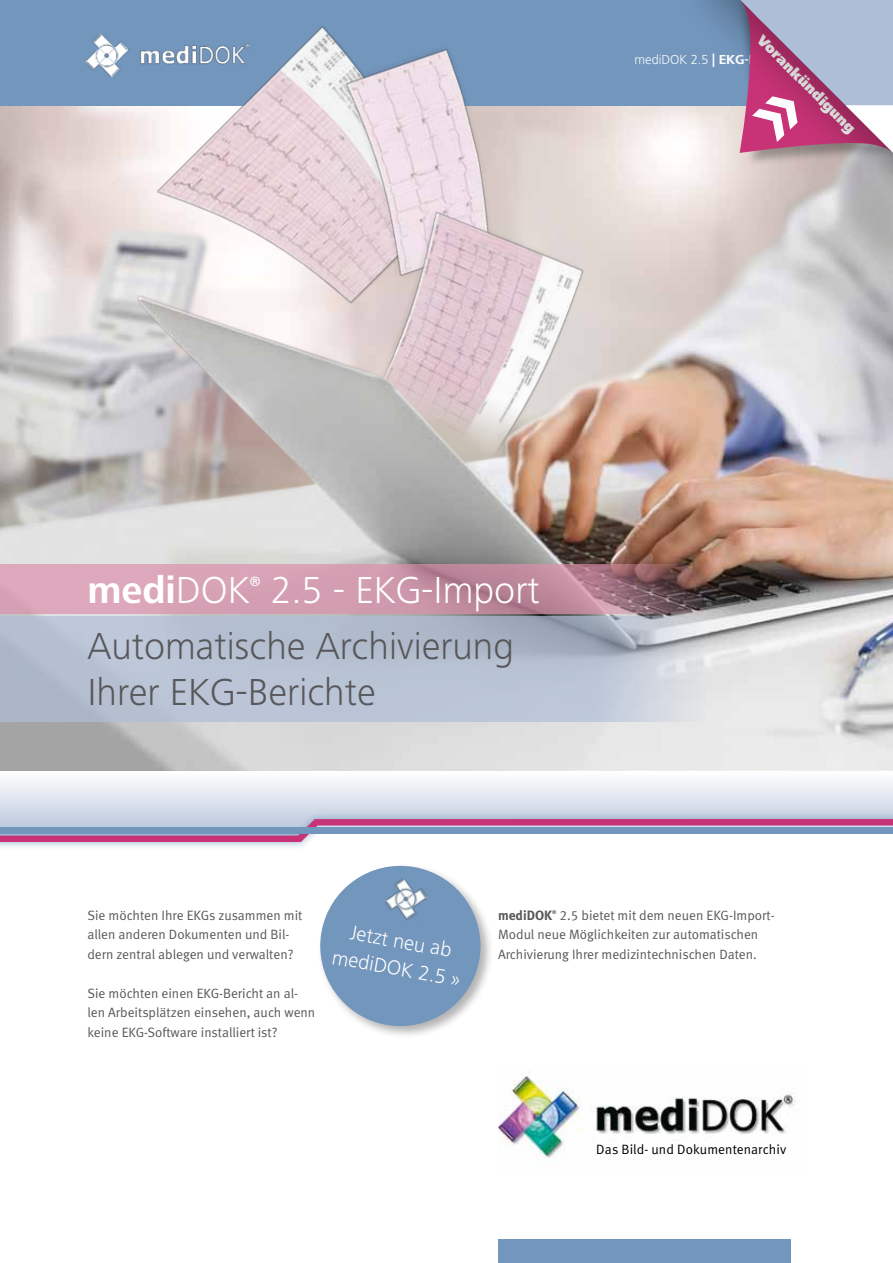
<style>
.page{position:relative;width:893px;height:1263px;background:#fff}
.page>*{position:absolute;margin:0;border:0;box-sizing:border-box;transform-origin:0 0}
.t1{font:300 39px/46.5px "Frutiger Next LT";color:#58585a}
.t2{font:300 39px "Frutiger Next LT";color:#fff}
.t3{font:700 39px "Frutiger Next LT";color:#fff}
.t4{font:300 21px/27px "Frutiger Next LT";color:#fff;text-align:center}
.t5{font:900 15px "Frutiger Next LT";color:#fff}
.t6{font:700 13.95px "Frutiger Next LT";color:#fff}
.t7{font:13.5px/19.5px "Meta Normal LF";color:#58585a}
.t8{font:13.5px "Meta Normal LF";letter-spacing:.005em;color:#000}
.t9{font:700 13.5px "Frutiger Next LT";color:#fff}
.t10{font:700 13.5px "Meta";color:#58585a}
.t11{font:700 5.25px "Meta";color:#58585a}
.s1{font-weight:300}
</style>
<div class="page">
<div style="left:498px;top:1239px;width:293px;height:24px;background:#7396bd"></div>
<img style="left:498px;top:1071px;width:298px;height:87px">
<div style="left:0;top:0;width:893px;height:105px;background:#7396bd"></div>
<svg style="left:0;top:781px;width:893px;height:30px"></svg>
<div style="left:0;top:811px;width:893px;height:39px;background:#7396bd;opacity:.75"></div>
<svg style="left:0;top:819px;width:893px;height:23px"></svg>
<div style="left:0;top:827px;width:893px;height:7px;background:#7396bd"></div>
<img style="left:0;top:26px;width:893px;height:745px">
<svg style="left:0;top:616px;width:729px;height:105px;background:#b8c1d1"></svg>
<svg style="left:0;top:564px;width:729px;height:50px;background:#c18f9f"></svg>
<div style="left:318px;top:863px;width:176px;height:177px;background:#000;opacity:.3"></div>
<svg style="left:318px;top:863px;width:169px;height:169px"></svg>
<img style="left:382px;top:876px;width:48px;height:50px">
<div style="left:670px;top:0;width:223px;height:226px;background:#000;opacity:.3"></div>
<svg style="left:740px;top:0;width:153px;height:153px;background:#b281a7"></svg>
<p class="t5" style="left:766px;top:31px;width:134px;rotate:45deg">Vorankündigung</p>
<p class="t9" style="left:634px;top:52px;width:158px"><span class="s1">mediDOK 2.5</span> | EKG-Import</p>
<h1 class="t3" style="left:87px;top:568px;width:164px">medi<span class="s1">DOK</span></h1>
<p class="t6" style="left:250px;top:574px;width:12px">®</p>
<h1 class="t2" style="left:271px;top:569px;width:270px">2.5 - EKG-Import</h1>
<h1 class="t1" style="left:87px;top:622px;width:428px">Automatische Archivierung<br>Ihrer EKG-Berichte</h1>
<p class="t7" style="left:87px;top:905px;width:217px">Sie möchten Ihre EKGs zusammen mit allen anderen Dokumenten und Bil&shy;dern zentral ablegen und verwalten?</p>
<p class="t7" style="left:87px;top:983px;width:229px">Sie möchten einen EKG-Bericht an al&shy;len Arbeitsplätzen einsehen, auch wenn keine EKG-Software installiert ist?</p>
<h2 class="t4" style="left:339px;top:917px;width:131px;rotate:10deg">Jetzt neu ab mediDOK 2.5 »</h2>
<p class="t10" style="left:498px;top:907px;width:56px">mediDOK</p>
<p class="t11" style="left:552px;top:909px;width:6px">®</p>
<p class="t7" style="left:498px;top:905px;width:278px;text-indent:62px">2.5 bietet mit dem neuen EKG-Import-<br>Modul neue Möglichkeiten zur automatischen<br>Archivierung Ihrer medizintechnischen Daten.</p>
<p class="t8" style="left:596px;top:1142px;width:192px">Das Bild- und Dokumentenarchiv</p>
</div>
